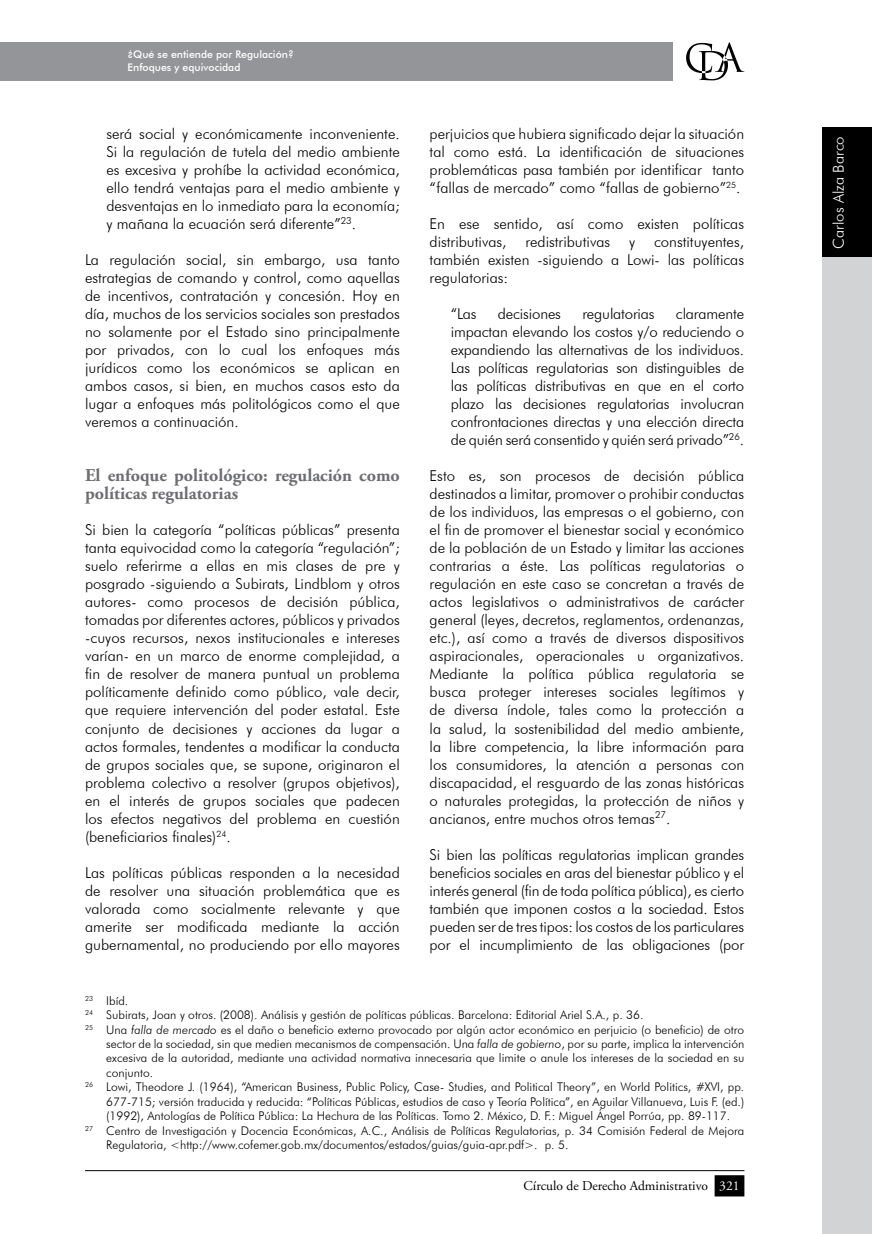
<style>
.page{position:relative;width:872px;height:1234px;background:#fff}
.page>*{position:absolute;margin:0;border:0;box-sizing:border-box;transform-origin:0 0}
.t1{font:700 18px/18px "Adobe Garamond Pro";color:#6d6e71}
.t2{font:300 15px/18px "Futura BT";color:#000;text-align:justify}
.t3{font:300 15px "Futura BT";color:#fff}
.t4{font:13.5px "Adobe Garamond Pro";color:#000}
.t5{font:300 12px "Futura BT";color:#000}
.t6{font:500 10.5px/12.6px "Futura BT";color:#fff}
.s1{font-style:italic}
.s2{color:#fff}
</style>
<div class="page">
<div style="left:822px;top:211px;width:50px;height:1022px;background:#d1d3d4"></div>
<div style="left:822px;top:128px;width:50px;height:129px;background:#000"></div>
<div style="left:0;top:43px;width:673px;height:38px;background:#939598"></div>
<svg style="left:686px;top:42px;width:58px;height:38px"></svg>
<hr style="left:85px;top:1169px;width:659px;height:1px;background:#000">
<div style="left:715px;top:1175px;width:28px;height:20px;background:#000"></div>
<div style="left:714px;top:1174px;width:30px;height:22px;border:2px solid #000"></div>
<p class="t6" style="left:128px;top:48px;width:168px">¿Qué se entiende por Regulación?<br>Enfoques y equivocidad</p>
<p class="t2" style="left:106px;top:125px;width:295px">será social y económicamente inconveniente.<br>Si la regulación de tutela del medio ambiente es excesiva y prohíbe la actividad económica, ello tendrá ventajas para el medio ambiente y desventajas en lo inmediato para la economía; y mañana la ecuación será diferente”<sup>23</sup>.</p>
<p class="t2" style="left:85px;top:251px;width:316px">La regulación social, sin embargo, usa tanto estrategias de comando y control, como aquellas de incentivos, contratación y concesión. Hoy en día, muchos de los servicios sociales son prestados no solamente por el Estado sino principalmente por privados, con lo cual los enfoques más jurídicos como los económicos se aplican en ambos casos, si bien, en muchos casos esto da lugar a enfoques más politológicos como el que veremos a continuación.</p>
<p class="t1" style="left:85px;top:467px;width:316px">El enfoque politológico: regulación como políticas regulatorias</p>
<p class="t2" style="left:85px;top:521px;width:316px">Si bien la categoría “políticas públicas” presenta tanta equivocidad como la categoría “regulación”; suelo referirme a ellas en mis clases de pre y posgrado -siguiendo a Subirats, Lindblom y otros autores- como procesos de decisión pública, tomadas por diferentes actores, públicos y privados -cuyos recursos, nexos institucionales e intereses varían- en un marco de enorme complejidad, a fin de resolver de manera puntual un problema políticamente definido como público, vale decir, que requiere intervención del poder estatal. Este conjunto de decisiones y acciones da lugar a actos formales, tendentes a modificar la conducta de grupos sociales que, se supone, originaron el problema colectivo a resolver (grupos objetivos), en el interés de grupos sociales que padecen los efectos negativos del problema en cuestión (beneficiarios finales)<sup>24</sup>.</p>
<p class="t2" style="left:85px;top:863px;width:316px">Las políticas públicas responden a la necesidad de resolver una situación problemática que es valorada como socialmente relevante y que amerite ser modificada mediante la acción gubernamental, no produciendo por ello mayores</p>
<p class="t2" style="left:429px;top:125px;width:316px">perjuicios que hubiera significado dejar la situación tal como está. La identificación de situaciones problemáticas pasa también por identificar tanto “fallas de mercado” como “fallas de gobierno”<sup>25</sup>.</p>
<p class="t2" style="left:429px;top:215px;width:316px">E n ese sentido, así como existen políticas distributivas,</p>
<p class="t2" style="left:525px;top:233px;width:86px">redistributivas</p>
<p class="t2" style="left:629px;top:233px;width:8px">y</p>
<p class="t2" style="left:429px;top:233px;width:316px;text-indent:224px">constituyentes, también existen -siguiendo a Lowi- las políticas regulatorias:</p>
<p class="t2" style="left:451px;top:305px;width:27px">“Las</p>
<p class="t2" style="left:498px;top:305px;width:65px">decisiones</p>
<p class="t2" style="left:582px;top:305px;width:74px">regulatorias</p>
<p class="t2" style="left:451px;top:305px;width:295px;text-indent:225px">claramente impactan elevando los costos y/o reduciendo o expandiendo las alternativas de los individuos.<br>Las políticas regulatorias son distinguibles de las políticas distributivas en que en el corto plazo las decisiones regulatorias involucran confrontaciones directas y una elección directa de quién será consentido y quién será privado”<sup>26</sup>.</p>
<p class="t2" style="left:429px;top:467px;width:316px">Esto es, son procesos de decisión pública destinados a limitar, promover o prohibir conductas de los individuos, las empresas o el gobierno, con el fin de promover el bienestar social y económico de la población de un Estado y limitar las acciones contrarias a éste. Las políticas regulatorias o regulación en este caso se concretan a través de actos legislativos o administrativos de carácter general (leyes, decretos, reglamentos, ordenanzas, etc.), así como a través de diversos dispositivos aspiracionales, operacionales u organizativos.<br>Mediante la política pública regulatoria se busca proteger intereses sociales legítimos y de diversa índole, tales como la protección a la salud, la sostenibilidad del medio ambiente, la libre competencia, la libre información para los consumidores, la atención a personas con discapacidad, el resguardo de las zonas históricas o naturales protegidas, la protección de niños y ancianos, entre muchos otros temas<sup>27</sup>.</p>
<p class="t2" style="left:429px;top:845px;width:316px">Si bien las políticas regulatorias implican grandes beneficios sociales en aras del bienestar público y el interés general (fin de toda política pública), es cierto también que imponen costos a la sociedad. Estos pueden ser de tres tipos: los costos de los particulares por el incumplimiento de las obligaciones (por</p>
<p class="t5" style="left:85px;top:993px;width:45px"><sup>23</sup> I bíd.</p>
<p class="t5" style="left:85px;top:1007px;width:560px"><sup>24</sup> Subirats, Joan y otros. (2008). Análisis y gestión de políticas públicas. Barcelona: Editorial Ariel S.A., p. 36.</p>
<p class="t5" style="left:85px;top:1021px;width:661px"><sup>25</sup> Una <span class="s1">falla de mercado</span> es el daño o beneficio externo provocado por algún actor económico en perjuicio (o beneficio) de otro</p>
<p class="t5" style="left:106px;top:1036px;width:639px">sector de la sociedad, sin que medien mecanismos de compensación. Una <span class="s1">falla de gobierno</span>, por su parte, implica la intervención</p>
<p class="t5" style="left:106px;top:1050px;width:639px">excesiva de la autoridad, mediante una actividad normativa innecesaria que limite o anule los intereses de la sociedad en su</p>
<p class="t5" style="left:106px;top:1065px;width:48px">conjunto.</p>
<p class="t5" style="left:85px;top:1079px;width:661px"><sup>26</sup> Lowi, Theodore J. (1964), “American Business, Public Policy, Case- Studies, and Political Theory”, en World Politics, #XVI , pp.</p>
<p class="t5" style="left:106px;top:1093px;width:639px">677-715; versión traducida y reducida: “Políticas Públicas, estudios de caso y Teoría Política”, en Aguilar Villanueva, Luis F. (ed.)</p>
<p class="t5" style="left:106px;top:1108px;width:625px">(1992), Antologías de Política Pública: La Hechura de las Políticas. Tomo 2. México, D. F.: Miguel Ángel Porrúa, pp. 89-117.</p>
<p class="t5" style="left:85px;top:1122px;width:661px"><sup>27</sup> Centro de I nvestigación y Docencia Económicas, A.C., Análisis de Políticas Regulatorias, p. 34 Comisión Federal de Mejora</p>
<p class="t5" style="left:106px;top:1137px;width:463px">Regulatoria, &lt;http://www.cofemer.gob.mx/documentos/estados/guias/guia-apr.pdf&gt;. p. 5.</p>
<p class="t4" style="left:523px;top:1176px;width:217px">Círculo de Derecho Administrativo <span class="s2">321</span></p>
<p class="t3" style="left:829px;top:248px;width:114px;rotate:-90deg">Carlos Alza Barco</p>
</div>
